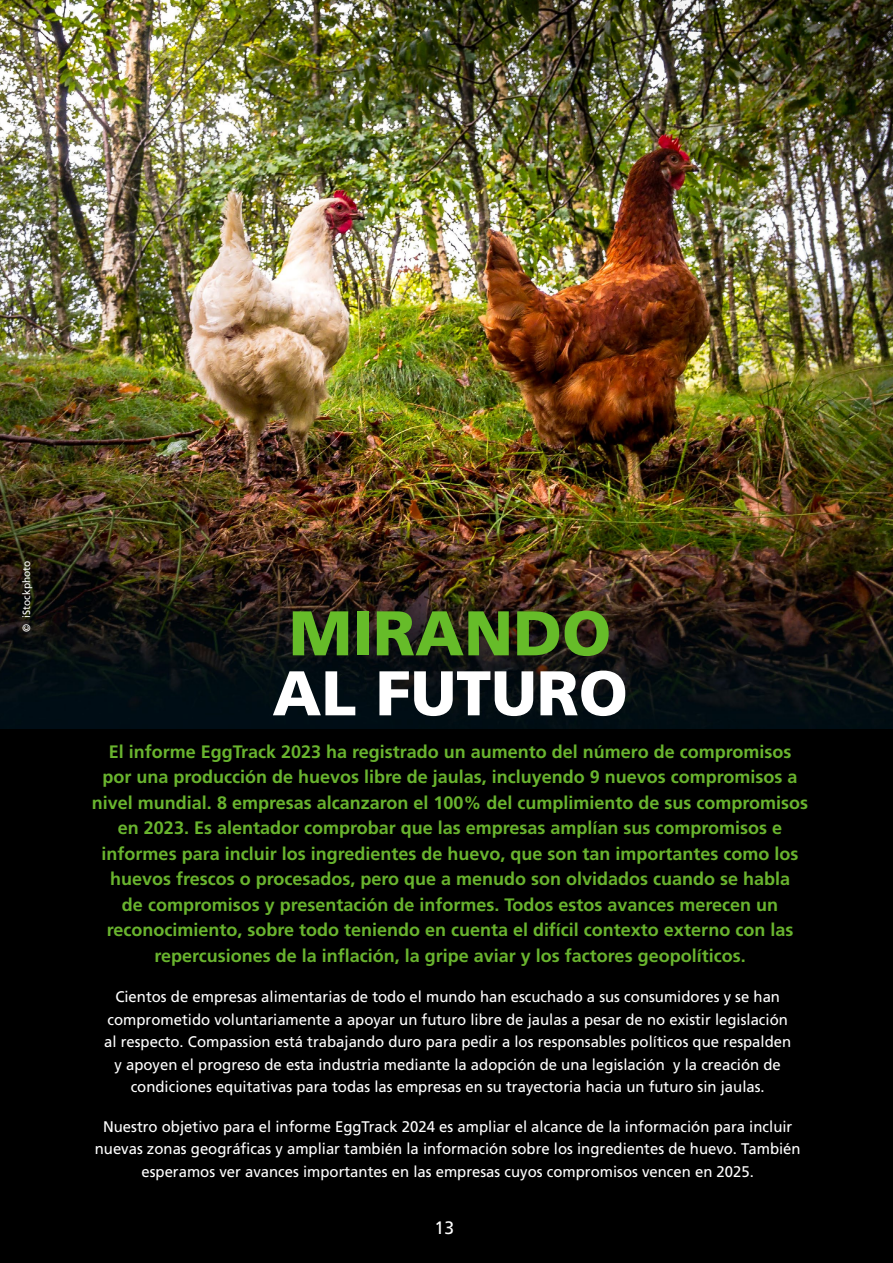
<style>
.page{position:relative;width:893px;height:1263px;background:#fff}
.page>*{position:absolute;margin:0;border:0;box-sizing:border-box;transform-origin:0 0}
.t1{font:900 63px "Frutiger LT Pro";color:#fff}
.t2{font:900 63px "Frutiger LT Pro";color:#66bc29}
.t3{font:700 18px/25.5px "Frutiger LT Pro";color:#69b42e;text-align:center}
.t4{font:18px "Frutiger LT Pro";color:#fff}
.t5{font:15.3px/22.5px "Frutiger LT Pro";color:#fff;text-align:center}
.t6{font:10.5px "Frutiger LT Pro";color:#fff}
</style>
<div class="page">
<img style="left:0;top:0;width:893px;height:729px">
<div style="left:0;top:729px;width:893px;height:534px;background:#000"></div>
<p class="t6" style="left:20px;top:631px;width:72px;rotate:-90deg">© iStockphoto</p>
<h1 class="t2" style="left:289px;top:595px;width:324px">MIRANDO</h1>
<h1 class="t1" style="left:272px;top:655px;width:357px">AL FUTURO</h1>
<p class="t3" style="left:92px;top:739px;width:718px">El informe EggTrack 2023 ha registrado un aumento del número de compromisos<br>por una producción de huevos libre de jaulas, incluyendo 9 nuevos compromisos a nivel mundial. 8 empresas alcanzaron el 100% del cumplimiento de sus compromisos en 2023. Es alentador comprobar que las empresas amplían sus compromisos e informes para incluir los ingredientes de huevo, que son tan importantes como los huevos frescos o procesados, pero que a menudo son olvidados cuando se habla<br>de compromisos y presentación de informes. Todos estos avances merecen un reconocimiento, sobre todo teniendo en cuenta el difícil contexto externo con las repercusiones de la inflación, la gripe aviar y los factores geopolíticos.</p>
<p class="t5" style="left:104px;top:986px;width:689px">Cientos de empresas alimentarias de todo el mundo han escuchado a sus consumidores y se han comprometido voluntariamente a apoyar un futuro libre de jaulas a pesar de no existir legislación al respecto. Compassion está trabajando duro para pedir a los responsables políticos que respalden y apoyen el progreso de esta industria mediante la adopción de una legislación y la creación de condiciones equitativas para todas las empresas en su trayectoria hacia un futuro sin jaulas.</p>
<p class="t5" style="left:95px;top:1115px;width:707px">Nuestro objetivo para el informe EggTrack 2024 es ampliar el alcance de la información para incluir nuevas zonas geográficas y ampliar también la información sobre los ingredientes de huevo. También esperamos ver avances importantes en las empresas cuyos compromisos vencen en 2025.</p>
<p class="t4" style="left:435px;top:1217px;width:21px">13</p>
</div>
